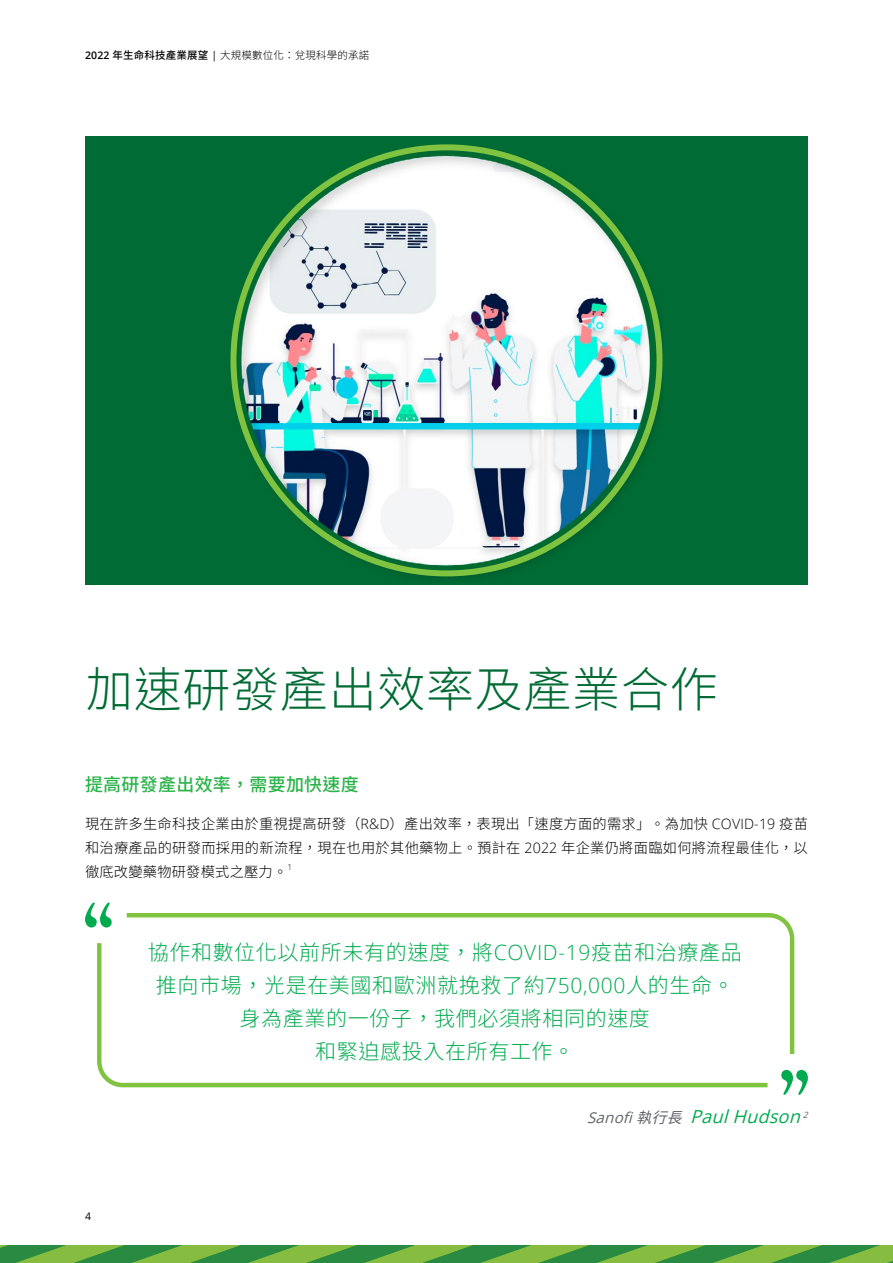
<style>
.page{position:relative;width:893px;height:1263px;background:#fff}
.page>*{position:absolute;margin:0;border:0;box-sizing:border-box;transform-origin:0 0}
.t1{font:300 48px "Noto Sans CJ Ktc";letter-spacing:.015em;color:#006b34}
.t2{font:300 21px/33px "Noto Sans CJ Ktc";letter-spacing:.03em;color:#00aa4f;text-align:center}
.t3{font:italic 18px "Open Sans";color:#00aa4f}
.t4{font:500 18px "Noto Sans CJ Ktc";letter-spacing:.015em;color:#2bb34a}
.t5{font:300 14.25px/24px "Noto Sans CJ Ktc";letter-spacing:.02em;color:#000;text-align:justify}
.t6{font:300 10.5px "Noto Sans CJ Ktc";letter-spacing:.015em;color:#000}
.t7{font:10.5px "Open Sans";color:#000}
.t8{font:300 8.25px "Open Sans";color:#000}
.s1{font-family:"Open Sans";font-weight:600}
.s2{font-weight:500}
.s3{font-family:"Open Sans";font-weight:400}
.s4{font-family:"Open Sans"}
.s5{font-size:15px;color:#5f6369}
.s6{font-family:"Noto Sans CJ Ktc";font-size:15px;color:#5f6369}
</style>
<div class="page">
<svg style="left:60px;top:1245px;width:833px;height:18px"></svg>
<div style="left:85px;top:136px;width:723px;height:449px;background:#006b34"></div>
<img style="left:235px;top:144px;width:427px;height:433px">
<svg style="left:85px;top:902px;width:27px;height:25px"></svg>
<svg style="left:781px;top:1070px;width:27px;height:25px"></svg>
<svg style="left:127px;top:913px;width:667px;height:141px"></svg>
<svg style="left:97px;top:943px;width:670px;height:144px"></svg>
<p class="t6" style="left:85px;top:50px;width:286px"><span class="s1">2022</span> <span class="s2">年生命科技產業展望</span> <span class="s3">|</span> 大規模數位化：兌現科學的承諾</p>
<h1 class="t1" style="left:85px;top:663px;width:634px">加速研發產出效率及產業合作</h1>
<p class="t4" style="left:85px;top:774px;width:275px">提高研發產出效率，需要加快速度</p>
<p class="t5" style="left:85px;top:812px;width:724px">現在許多生命科技企業由於重視提高研發（<span class="s4">R&amp;D</span>）產出效率，表現出「速度方面的需求」。為加快 <span class="s4">COVID-19</span> 疫苗和治療產品的研發而採用的新流程，現在也用於其他藥物上。預計在 <span class="s4">2022</span> 年企業仍將面臨如何將流程最佳化，以徹底改變藥物研發模式之壓力。</p>
<p class="t8" style="left:288px;top:861px;width:6px">1</p>
<h2 class="t2" style="left:148px;top:937px;width:595px">協作和數位化以前所未有的速度，將<span class="s4">COVID-19</span>疫苗和治療產品推向市場，光是在美國和歐洲就挽救了約<span class="s4">750,000</span>人的生命。身為產業的一份子，我們必須將相同的速度<br>和緊迫感投入在所有工作。</h2>
<p class="t7" style="left:85px;top:1209px;width:8px">4</p>
<p class="t3" style="left:587px;top:1104px;width:225px"><span class="s5">Sanofi</span><span class="s6">執行長</span>PaulHudson<sup>2</sup></p>
</div>
